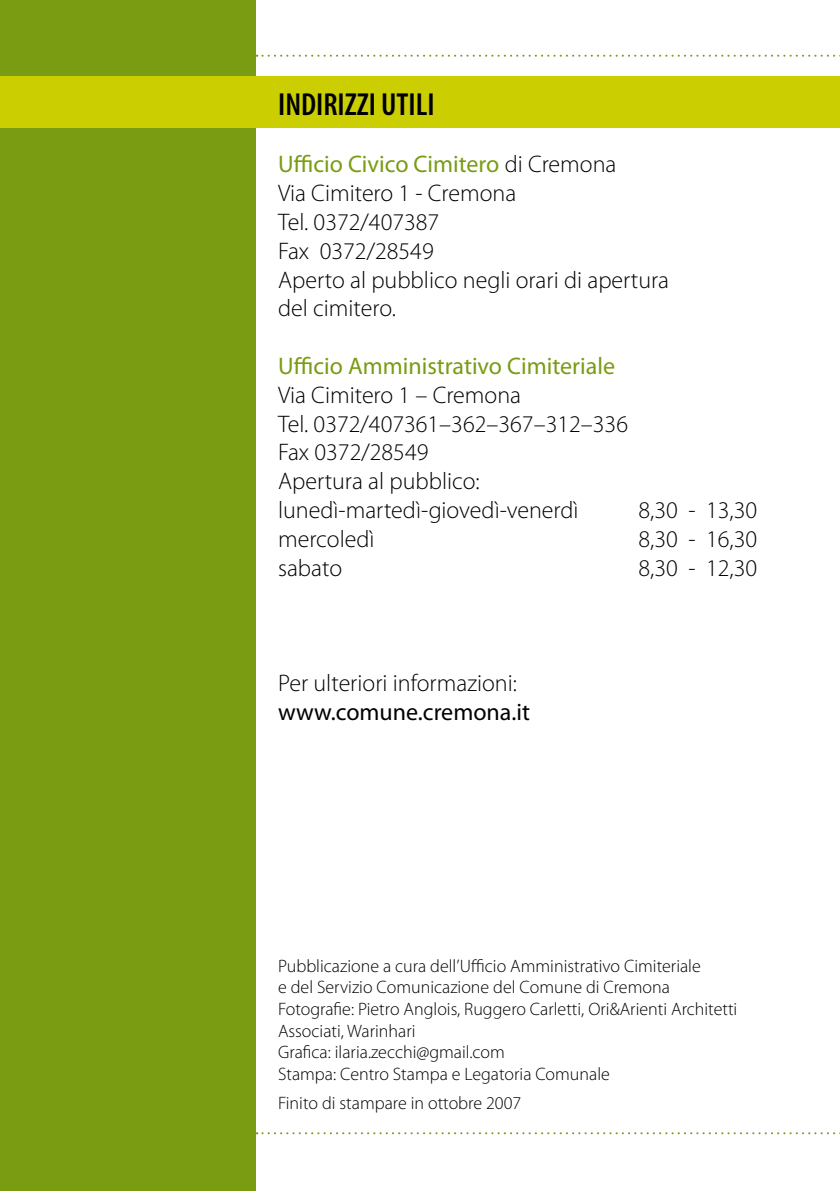
<style>
.page{position:relative;width:840px;height:1191px;background:#fff}
.page>*{position:absolute;margin:0;border:0;box-sizing:border-box;transform-origin:0 0}
.t1{font:600 condensed 32px "Myriad Pro";color:#000}
.t2{font:300 24px/28.8px "Myriad Pro";color:#000}
.t3{font:24px "Myriad Pro";color:#799c13}
.t4{font:24px "Myriad Pro";color:#000}
.t5{font:300 18px/21.6px "Myriad Pro";color:#000}
.s1{font-weight:400;color:#799c13}
</style>
<div class="page">
<div style="left:0;top:0;width:255px;height:1191px;background:#799c13"></div>
<div style="left:0;top:77px;width:839px;height:51px;background:#cbce00"></div>
<svg style="left:256px;top:1132px;width:584px;height:2px"></svg>
<svg style="left:256px;top:55px;width:584px;height:2px"></svg>
<h1 class="t1" style="left:278px;top:84px;width:158px">INDIRIZZI UTILI</h1>
<p class="t2" style="left:278px;top:150px;width:392px"><span class="s1">Ufficio Civico Cimitero</span> di Cremona<br>Via Cimitero 1 - Cremona<br>Tel. 0372/407387<br>Fax 0372/28549<br>Aperto al pubblico negli orari di apertura del cimitero.</p>
<p class="t3" style="left:278px;top:351px;width:338px">Ufficio Amministrativo Cimiteriale</p>
<p class="t2" style="left:278px;top:380px;width:351px">Via Cimitero 1 – Cremona<br>Tel. 0372/407361–362–367–312–336<br>Fax 0372/28549<br>Apertura al pubblico: lunedì-martedì-giovedì-venerdì</p>
<p class="t2" style="left:638px;top:495px;width:120px">8,30 - 13,30</p>
<p class="t2" style="left:278px;top:524px;width:98px">mercoledì</p>
<p class="t2" style="left:638px;top:524px;width:120px">8,30 - 16,30</p>
<p class="t2" style="left:278px;top:553px;width:66px">sabato</p>
<p class="t2" style="left:638px;top:553px;width:120px">8,30 - 12,30</p>
<p class="t2" style="left:278px;top:668px;width:240px">Per ulteriori informazioni:</p>
<p class="t4" style="left:278px;top:697px;width:253px">www.comune.cremona.it</p>
<p class="t5" style="left:278px;top:955px;width:460px">Pubblicazione a cura dell’Ufficio Amministrativo Cimiteriale<br>e del Servizio Comunicazione del Comune di Cremona Fotografie: Pietro Anglois, Ruggero Carletti, Ori&amp;Arienti Architetti Associati, Warinhari<br>Grafica: ilaria.zecchi@gmail.com<br>Stampa: Centro Stampa e Legatoria Comunale</p>
<p class="t5" style="left:278px;top:1091px;width:244px">Finito di stampare in ottobre 2007</p>
</div>
